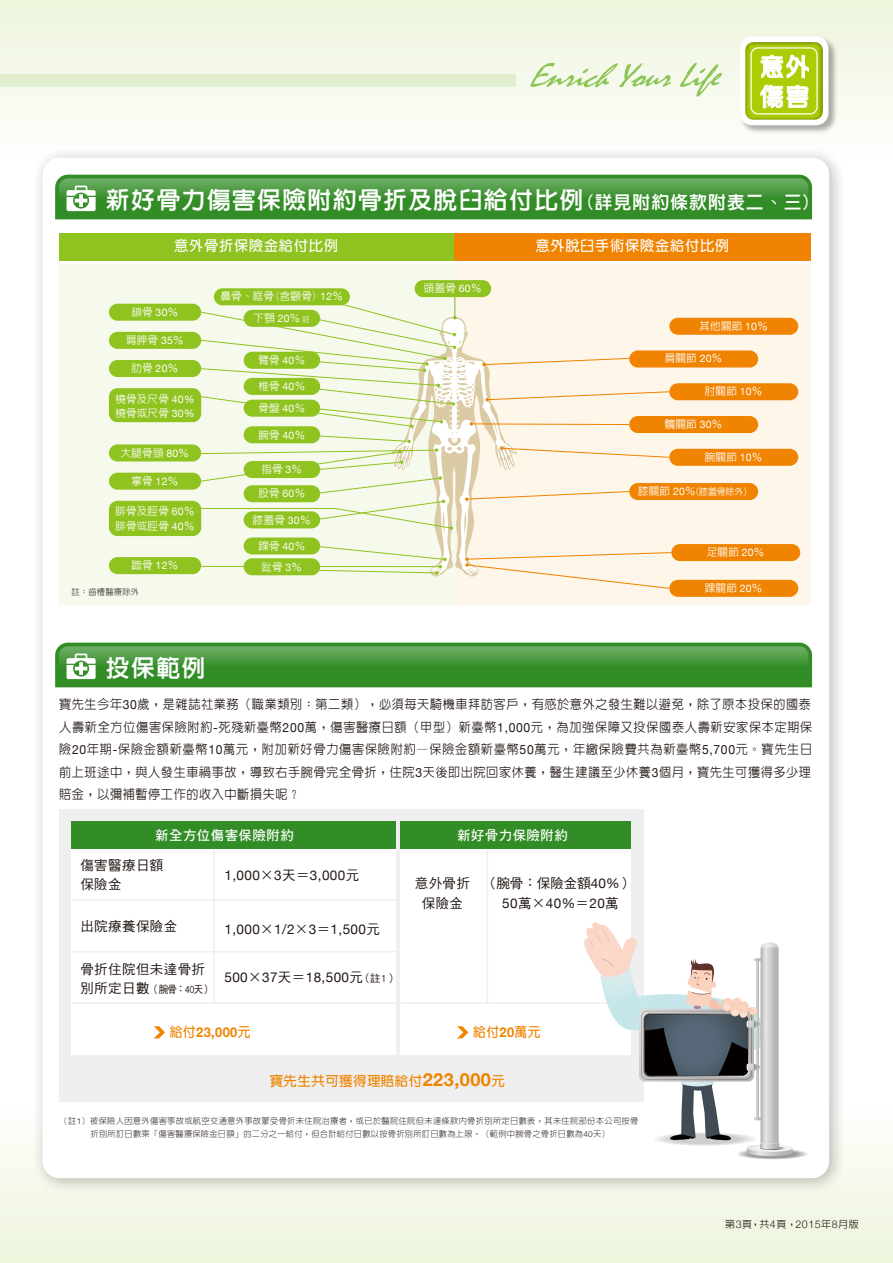
<style>
.page{position:relative;width:893px;height:1263px;background:#fff}
.page>*{position:absolute;margin:0;border:0;box-sizing:border-box;transform-origin:0 0}
.t1{font:25.5px/30px "DF Hua Zong Std W5";color:#fff}
.t2{font:800 24px "AR New Hei B5";letter-spacing:.05em;color:#fff}
.t3{font:700 14.25px "AR New Hei B5";letter-spacing:.05em;color:#fff}
.t4{font:13.5px "Helvetica Neue";letter-spacing:.03em;color:#221815}
.t5{font:13.5px/19.5px "DF Hei Std W5";letter-spacing:.03em;color:#221815}
.t6{font:700 13.5px "AR New Hei B5";letter-spacing:.03em;color:#f08300}
.t7{font:13.5px "DF Hei Std W7";letter-spacing:.03em;color:#fff}
.t8{font:700 13.5px "Helvetica Neue";color:#f08300;scale:.95 1}
.t9{font:700 13.5px "AR New Hei B5";letter-spacing:.03em;color:#f08300;scale:.95 1}
.t10{font:500 12.75px/22.5px "AR New Hei B5";letter-spacing:.05em;color:#221815;text-align:justify;scale:.95 1}
.t11{font:500 10.5px/14.1px "AR New Hei B5";letter-spacing:.025em;color:#fff}
.t12{font:10.5px "DF Hei Std W5";color:#221815;scale:.9 1}
.t13{font:500 10.05px "AR New Hei B5";color:#221815}
.t14{font:500 9px "AR New Hei B5";letter-spacing:-.015em;color:#fff}
.t15{font:300 8.25px/13.5px "AR New Hei B5";letter-spacing:.04em;color:#221815;text-align:center}
.s1{font-size:18px}
.s2{font-family:"Helvetica Neue";font-weight:400}
.s3{font-size:7.5px}
.s4{font-size:10.5px}
.s5{font-family:"Helvetica Neue";font-weight:400;font-size:10.5px}
.s6{font-family:"DF Hei Std W5"}
.s7{font-size:13.5px}
.s8{font-family:"DF Hei Std W5";font-size:10.5px}
.s9{font-family:"Helvetica Neue"}
.s10{font-family:"AR New Hei B5"}
.s11{font-family:"Helvetica Neue";font-size:18px}
.s12{font-family:"Helvetica Neue";font-weight:300;font-size:10.65px}
</style>
<div class="page">
<div style="left:0;top:1093px;width:893px;height:170px;background:linear-gradient(to bottom,#fff,#edf4db)"></div>
<div style="left:0;top:0;width:893px;height:170px;background:linear-gradient(to bottom,#ecf4da,#fff)"></div>
<div style="left:0;top:74px;width:515px;height:12px;background:#e0eece"></div>
<svg style="left:530px;top:63px;width:141px;height:24px;background:#dbebc5"></svg>
<svg style="left:680px;top:63px;width:42px;height:34px"></svg>
<img style="left:26px;top:141px;width:826px;height:1058px">
<div style="left:43px;top:158px;width:786px;height:1020px;background:#fff;border-radius:17px"></div>
<img style="left:738px;top:34px;width:101px;height:102px">
<div style="left:740px;top:37px;width:88px;height:88px;background:#fff;border-radius:12px"></div>
<svg style="left:745px;top:42px;width:78px;height:78px;background:#bad33c"></svg>
<div style="left:59px;top:264px;width:395px;height:341px;background:#f6faed"></div>
<div style="left:454px;top:264px;width:357px;height:341px;background:#fff6ea"></div>
<div style="left:59px;top:233px;width:395px;height:27px;background:#8fc31f"></div>
<div style="left:454px;top:233px;width:357px;height:27px;background:#f08300"></div>
<div style="left:214px;top:288px;width:136px;height:17px;background:#8fc31f;border-radius:9px"></div>
<div style="left:415px;top:280px;width:76px;height:17px;background:#8fc31f;border-radius:9px"></div>
<div style="left:109px;top:304px;width:92px;height:17px;background:#8fc31f;border-radius:9px"></div>
<div style="left:109px;top:332px;width:92px;height:17px;background:#8fc31f;border-radius:9px"></div>
<div style="left:109px;top:360px;width:92px;height:17px;background:#8fc31f;border-radius:9px"></div>
<div style="left:109px;top:388px;width:92px;height:34px;background:#8fc31f;border-radius:9px"></div>
<div style="left:109px;top:501px;width:92px;height:35px;background:#8fc31f;border-radius:9px"></div>
<div style="left:109px;top:557px;width:92px;height:17px;background:#8fc31f;border-radius:9px"></div>
<div style="left:109px;top:444px;width:92px;height:17px;background:#8fc31f;border-radius:9px"></div>
<div style="left:109px;top:473px;width:92px;height:17px;background:#8fc31f;border-radius:9px"></div>
<div style="left:669px;top:318px;width:129px;height:17px;background:#f08300;border-radius:9px"></div>
<div style="left:629px;top:350px;width:129px;height:17px;background:#f08300;border-radius:9px"></div>
<div style="left:669px;top:383px;width:129px;height:17px;background:#f08300;border-radius:9px"></div>
<div style="left:629px;top:416px;width:129px;height:17px;background:#f08300;border-radius:9px"></div>
<div style="left:669px;top:449px;width:129px;height:17px;background:#f08300;border-radius:9px"></div>
<div style="left:629px;top:483px;width:129px;height:17px;background:#f08300;border-radius:9px"></div>
<div style="left:671px;top:544px;width:129px;height:17px;background:#f08300;border-radius:9px"></div>
<div style="left:669px;top:580px;width:129px;height:17px;background:#f08300;border-radius:9px"></div>
<svg style="left:199px;top:296px;width:473px;height:293px"></svg>
<div style="left:60px;top:810px;width:583px;height:292px;background:#efefef"></div>
<div style="left:71px;top:821px;width:325px;height:28px;background:#338d27"></div>
<div style="left:71px;top:849px;width:325px;height:205px;background:#fff"></div>
<svg style="left:154px;top:1026px;width:11px;height:12px"></svg>
<hr style="left:71px;top:899px;width:325px;height:2px;background:#efefef">
<hr style="left:71px;top:1002px;width:325px;height:2px;background:#efefef">
<hr style="left:213px;top:849px;width:2px;height:153px;background:#efefef">
<div style="left:400px;top:821px;width:231px;height:28px;background:#338d27"></div>
<div style="left:400px;top:849px;width:231px;height:205px;background:#fff"></div>
<svg style="left:457px;top:1026px;width:11px;height:12px"></svg>
<hr style="left:400px;top:1002px;width:231px;height:2px;background:#efefef">
<hr style="left:487px;top:849px;width:1px;height:153px;background:#efefef">
<hr style="left:71px;top:951px;width:325px;height:1px;background:#efefef">
<svg style="left:583px;top:921px;width:225px;height:238px"></svg>
<svg style="left:55px;top:175px;width:757px;height:44px;background:#449639"></svg>
<svg style="left:55px;top:643px;width:757px;height:44px;background:#449639"></svg>
<h1 class="t1" style="left:759px;top:51px;width:52px">意外傷害</h1>
<h2 class="t2" style="left:106px;top:188px;width:707px">新好骨力傷害保險附約骨折及脫臼給付比例<span class="s1">(詳見附約條款附表二、三)</span></h2>
<p class="t3" style="left:174px;top:239px;width:165px">意外骨折保險金給付比例</p>
<p class="t3" style="left:535px;top:239px;width:195px">意外脫臼手術保險金給付比例</p>
<p class="t11" style="left:221px;top:289px;width:124px">鼻骨、眶骨(含顴骨) <span class="s2">12</span>％</p>
<p class="t11" style="left:424px;top:281px;width:59px">頭蓋骨 <span class="s2">60</span>％</p>
<p class="t11" style="left:131px;top:305px;width:48px">鎖骨 <span class="s2">30</span>％</p>
<p class="t11" style="left:126px;top:333px;width:59px">肩胛骨 <span class="s2">35</span>％</p>
<p class="t11" style="left:131px;top:361px;width:48px">肋骨 <span class="s2">20</span>％</p>
<p class="t11" style="left:115px;top:391px;width:81px">橈骨及尺骨 <span class="s2">40%</span>橈骨或尺骨 <span class="s2">30%</span></p>
<p class="t11" style="left:121px;top:446px;width:70px">大腿骨頸 <span class="s2">80</span>％</p>
<p class="t11" style="left:131px;top:474px;width:48px">掌骨 <span class="s2">12</span>％</p>
<p class="t11" style="left:115px;top:504px;width:81px;line-height:14.7px">腓骨及脛骨 <span class="s2">60</span>％腓骨或脛骨 <span class="s2">40</span>％</p>
<p class="t11" style="left:131px;top:558px;width:48px">蹠骨 <span class="s2">12</span>％</p>
<p class="t11" style="left:254px;top:311px;width:58px">下顎 <span class="s2">20</span>％<span class="s3">註</span></p>
<p class="t11" style="left:258px;top:353px;width:48px">臂骨 <span class="s2">40</span>％</p>
<p class="t11" style="left:258px;top:375px;width:48px;line-height:21.8px">椎骨 <span class="s2">40</span>％骨盤 <span class="s2">40</span>％</p>
<p class="t11" style="left:258px;top:427px;width:48px">腕骨 <span class="s2">40</span>％</p>
<p class="t11" style="left:261px;top:462px;width:42px">指骨 <span class="s2">3</span>％</p>
<p class="t11" style="left:258px;top:486px;width:48px">股骨 <span class="s2">60</span>％</p>
<p class="t11" style="left:253px;top:513px;width:59px">膝蓋骨 <span class="s2">30</span>％</p>
<p class="t11" style="left:258px;top:539px;width:48px">踝骨 <span class="s2">40</span>％</p>
<p class="t11" style="left:261px;top:559px;width:42px">趾骨 <span class="s2">3</span>％</p>
<p class="t11" style="left:699px;top:319px;width:70px">其他關節 <span class="s2">10</span>％</p>
<p class="t11" style="left:665px;top:351px;width:59px">肩關節 <span class="s2">20</span>％</p>
<p class="t11" style="left:705px;top:384px;width:59px">肘關節 <span class="s2">10</span>％</p>
<p class="t11" style="left:665px;top:417px;width:59px">髖關節 <span class="s2">30</span>％</p>
<p class="t11" style="left:705px;top:450px;width:59px">腕關節 <span class="s2">10</span>％</p>
<p class="t14" style="left:638px;top:487px;width:115px"><span class="s4">膝關節</span> <span class="s5">20</span><span class="s4">％</span>（膝蓋骨除外）</p>
<p class="t11" style="left:707px;top:545px;width:59px">足關節 <span class="s2">20</span>％</p>
<p class="t15" style="left:71px;top:585px;width:69px">註：齒槽醫療除外</p>
<p class="t11" style="left:705px;top:581px;width:59px">踝關節 <span class="s2">20</span>％</p>
<h2 class="t2" style="left:106px;top:656px;width:101px">投保範例</h2>
<p class="t10" style="left:59px;top:693px;width:794px">寶先生今年<span class="s2">30</span>歲，是雜誌社業務（職業類別：第二類），必須每天騎機車拜訪客戶，有感於意外之發生難以避免，除了原本投保的國泰人壽新全方位傷害保險附約<span class="s2">-</span>死殘新臺幣<span class="s2">200</span>萬，傷害醫療日額（甲型）新臺幣<span class="s2">1,000</span>元，為加強保障又投保國泰人壽新安家保本定期保險<span class="s2">20</span>年期<span class="s2">-</span>保險金額新臺幣<span class="s2">10</span>萬元，附加新好骨力傷害保險附約—保險金額新臺幣<span class="s2">50</span>萬元，年繳保險費共為新臺幣<span class="s2">5,700</span>元。寶先生日前上班途中，與人發生車禍事故，導致右手腕骨完全骨折，住院<span class="s2">3</span>天後即出院回家休養，醫生建議至少休養<span class="s2">3</span>個月，寶先生可獲得多少理賠金，以彌補暫停工作的收入中斷損失呢？</p>
<p class="t7" style="left:155px;top:827px;width:140px">新全方位傷害保險附約</p>
<p class="t5" style="left:80px;top:855px;width:85px">傷害醫療日額保險金</p>
<p class="t4" style="left:224px;top:867px;width:136px">1,000<span class="s6">×</span>3<span class="s6">天＝</span>3,000<span class="s6">元</span></p>
<p class="t5" style="left:80px;top:916px;width:98px">出院療養保險金</p>
<p class="t4" style="left:224px;top:921px;width:157px">1,000<span class="s6">×</span>1/2<span class="s6">×</span>3<span class="s6">＝</span>1,500<span class="s6">元</span></p>
<p class="t5" style="left:80px;top:959px;width:126px">骨折住院但未達骨折</p>
<p class="t12" style="left:80px;top:984px;width:148px"><span class="s7">別所定日數</span>（腕骨：40天）</p>
<p class="t4" style="left:224px;top:969px;width:175px">500<span class="s6">×</span>37<span class="s6">天＝</span>18,500<span class="s6">元</span><span class="s8">（註1）</span></p>
<p class="t7" style="left:457px;top:827px;width:112px">新好骨力保險附約</p>
<p class="t5" style="left:415px;top:874px;width:57px;text-align:center">意外骨折保險金</p>
<p class="t5" style="left:485px;top:874px;width:150px">（腕骨：保險金額<span class="s9">40%</span>）</p>
<p class="t4" style="left:502px;top:895px;width:118px">50<span class="s6">萬×</span>40%<span class="s6">＝</span>20<span class="s6">萬</span></p>
<p class="t8" style="left:170px;top:1024px;width:87px"><span class="s10">給付</span>23,000<span class="s10">元</span></p>
<p class="t9" style="left:473px;top:1025px;width:73px">給付<span class="s9">20</span>萬元</p>
<p class="t6" style="left:270px;top:1074px;width:237px">寶先生共可獲得理賠給付<span class="s11">223,000</span>元</p>
<p class="t15" style="left:60px;top:1114px;width:580px">（註<span class="s9">1</span>）被保險人因意外傷害事故或航空交通意外事故蒙受骨折未住院治療者，或已於醫院住院但未達條款內骨折別所定日數表，其未住院部份本公司按骨折別所訂日數乘「傷害醫療保險金日額」的二分之一給付，但合計給付日數以按骨折別所訂日數為上限。（範例中腕骨之骨折日數為<span class="s9">40</span>天）</p>
<p class="t13" style="left:725px;top:1219px;width:135px">第<span class="s12">3</span>頁，共<span class="s12">4</span>頁，<span class="s12">2015</span>年<span class="s12">8</span>月版</p>
</div>
